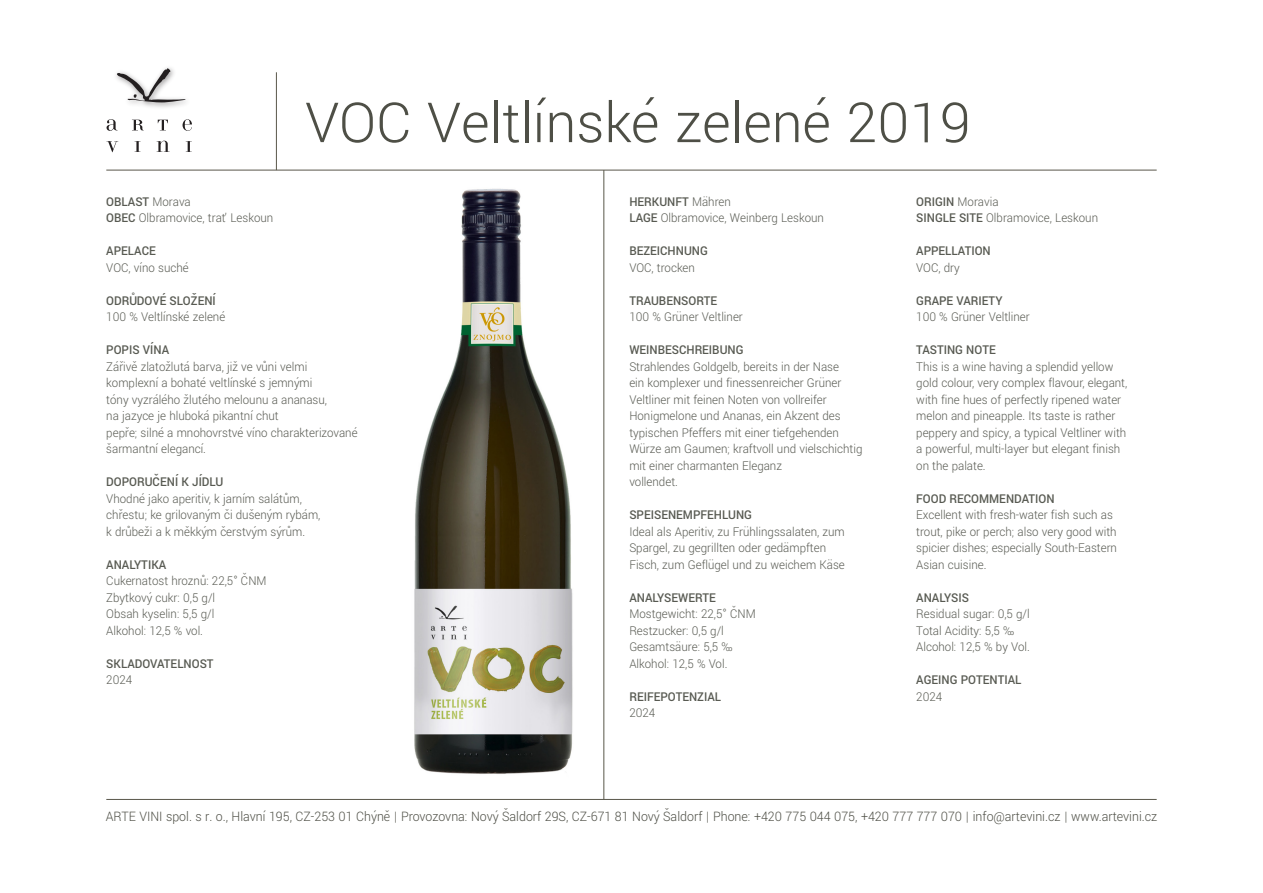
<style>
.page{position:relative;width:1263px;height:893px;background:#fff}
.page>*{position:absolute;margin:0;border:0;box-sizing:border-box;transform-origin:0 0}
.t1{font:300 61.5px "Yantramanav";color:#4e4f46}
.t2{font:300 14.55px "Yantramanav";color:#4e4f46;scale:.95 1}
.t3{font:300 13.5px/16.5px "Yantramanav";color:#585a52;scale:.95 1}
.t4{font:500 13.5px "Yantramanav";color:#585a52;scale:.95 1}
.s1{font-weight:500}
</style>
<div class="page">
<img style="left:414px;top:188px;width:159px;height:586px">
<img style="left:107px;top:119px;width:85px;height:12px">
<img style="left:106px;top:141px;width:86px;height:11px">
<svg style="left:117px;top:68px;width:69px;height:35px"></svg>
<hr style="left:106px;top:170px;width:1051px;height:1px;background:#59574a">
<hr style="left:276px;top:72px;width:1px;height:98px;background:#59574a">
<hr style="left:106px;top:799px;width:1051px;height:1px;background:#59574a">
<hr style="left:603px;top:170px;width:1px;height:629px;background:#59574a">
<h1 class="t1" style="left:305px;top:85px;width:667px">VOC Veltlínské zelené 2019</h1>
<p class="t3" style="left:106px;top:193px;width:177px"><span class="s1">OBLAST</span> Morava<br><span class="s1">OBEC</span> Olbramovice, trať’ Leskoun</p>
<p class="t4" style="left:106px;top:243px;width:53px">APELACE</p>
<p class="t3" style="left:106px;top:259px;width:88px">VOC, víno suché</p>
<p class="t4" style="left:106px;top:292px;width:117px">ODRŮDOVÉ SLOŽENÍ</p>
<p class="t3" style="left:106px;top:309px;width:127px">100 % Veltlínské zelené</p>
<p class="t4" style="left:106px;top:342px;width:68px">POPIS VÍNA</p>
<p class="t3" style="left:106px;top:358px;width:266px">Zářivě zlatožlutá barva, již ve vůni velmi komplexní a bohaté veltlínské s jemnými<br>tóny vyzrálého žlutého melounu a ananasu,<br>na jazyce je hluboká pikantní chuť<br>pepře; silné a mnohovrstvé víno charakterizované šarmantní elegancí.</p>
<p class="t4" style="left:106px;top:474px;width:125px">DOPORUČENÍ K JÍDLU</p>
<p class="t3" style="left:106px;top:490px;width:227px">Vhodné jako aperitiv, k jarním salátům, chřestu; ke grilovaným či dušeným rybám, k drůbeži a k měkkým čerstvým sýrům.</p>
<p class="t4" style="left:106px;top:556px;width:65px">ANALYTIKA</p>
<p class="t3" style="left:106px;top:573px;width:170px">Cukernatost hroznů: 22,5° ČNM<br>Zbytkový cukr: 0,5 g/l<br>Obsah kyselin: 5,5 g/l<br>Alkohol: 12,5 % vol.</p>
<p class="t4" style="left:106px;top:655px;width:114px">SKLADOVATELNOST</p>
<p class="t3" style="left:106px;top:672px;width:29px">2024</p>
<p class="t3" style="left:629px;top:193px;width:206px"><span class="s1">HERKUNFT</span> Mähren<br><span class="s1">LAGE</span> Olbramovice, Weinberg Leskoun</p>
<p class="t4" style="left:629px;top:243px;width:84px">BEZEICHNUNG</p>
<p class="t3" style="left:629px;top:259px;width:71px">VOC, trocken</p>
<p class="t4" style="left:629px;top:292px;width:94px">TRAUBENSORTE</p>
<p class="t3" style="left:629px;top:309px;width:121px">100 % Grüner Veltliner</p>
<p class="t4" style="left:629px;top:342px;width:122px">WEINBESCHREIBUNG</p>
<p class="t3" style="left:629px;top:358px;width:247px">Strahlendes Goldgelb, bereits in der Nase<br>ein komplexer und finessenreicher Grüner Veltliner mit feinen Noten von vollreifer Honigmelone und Ananas, ein Akzent des typischen Pfeffers mit einer tiefgehenden Würze am Gaumen; kraftvoll und vielschichtig mit einer charmanten Eleganz<br>vollendet.</p>
<p class="t4" style="left:629px;top:507px;width:131px">SPEISENEMPFEHLUNG</p>
<p class="t3" style="left:629px;top:523px;width:228px">Ideal als Aperitiv, zu Frühlingssalaten, zum<br>Spargel, zu gegrillten oder gedämpften<br>Fisch, zum Geflügel und zu weichem Käse</p>
<p class="t4" style="left:629px;top:589px;width:92px">ANALYSEWERTE</p>
<p class="t3" style="left:629px;top:606px;width:135px">Mostgewicht: 22,5° ČNM<br>Restzucker: 0,5 g/l<br>Gesamtsäure: 5,5 ‰<br>Alkohol: 12,5 % Vol.</p>
<p class="t4" style="left:629px;top:688px;width:98px">REIFEPOTENZIAL</p>
<p class="t3" style="left:629px;top:705px;width:29px">2024</p>
<p class="t3" style="left:916px;top:193px;width:193px"><span class="s1">ORIGIN</span> Moravia<br><span class="s1">SINGLE SITE</span> Olbramovice, Leskoun</p>
<p class="t4" style="left:916px;top:242px;width:80px">APPELLATION</p>
<p class="t3" style="left:916px;top:259px;width:47px">VOC, dry</p>
<p class="t4" style="left:916px;top:292px;width:92px">GRAPE VARIETY</p>
<p class="t3" style="left:916px;top:309px;width:121px">100 % Grüner Veltliner</p>
<p class="t4" style="left:916px;top:341px;width:85px">TASTING NOTE</p>
<p class="t3" style="left:916px;top:358px;width:224px">This is a wine having a splendid yellow gold colour, very complex flavour, elegant, with fine hues of perfectly ripened water melon and pineapple. Its taste is rather peppery and spicy, a typical Veltliner with a powerful, multi-layer but elegant finish on the palate.</p>
<p class="t4" style="left:916px;top:490px;width:147px">FOOD RECOMMENDATION</p>
<p class="t3" style="left:916px;top:507px;width:213px">Excellent with fresh-water fish such as trout, pike or perch; also very good with spicier dishes; especially South-Eastern Asian cuisine.</p>
<p class="t4" style="left:916px;top:589px;width:57px">ANALYSIS</p>
<p class="t3" style="left:916px;top:606px;width:121px">Residual sugar: 0,5 g/l<br>Total Acidity: 5,5 ‰<br>Alcohol: 12,5 % by Vol.</p>
<p class="t4" style="left:916px;top:671px;width:112px">AGEING POTENTIAL</p>
<p class="t3" style="left:916px;top:688px;width:29px">2024</p>
<p class="t2" style="left:106px;top:807px;width:1108px">ARTE VINI spol. s r. o., Hlavní 195, CZ-253 01 Chýně | Provozovna: Nový Šaldorf 29S, CZ-671 81 Nový Šaldorf | Phone: +420 775 044 075, +420 777 777 070 | info@artevini.cz | www.artevini.cz</p>
</div>
